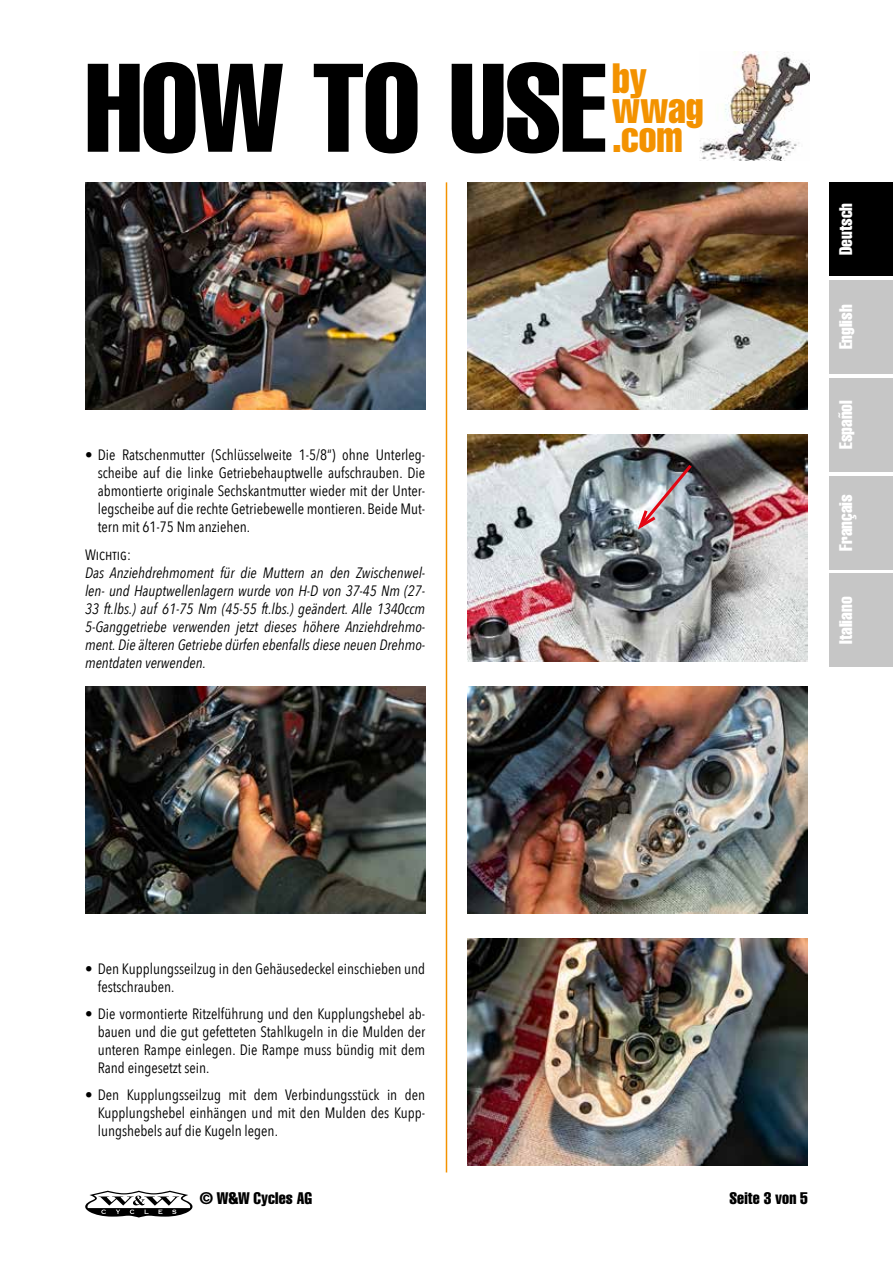
<style>
.page{position:relative;width:893px;height:1263px;background:#fff}
.page>*{position:absolute;margin:0;border:0;box-sizing:border-box;transform-origin:0 0}
.t1{font:extra-condensed 123.6px "Helvetica LTCE";letter-spacing:-.015em;color:#000}
.t2{font:extra-condensed 41.7px "Helvetica LTCE";letter-spacing:-.005em;color:#f39200}
.t3{font:extra-condensed 18px "Helvetica LTCE";color:#fff}
.t4{font:extra-condensed 16.5px "Helvetica LTCE";letter-spacing:.005em;color:#000}
.t5{font:15px/18px "Avenir Next Condensed";color:#000;text-align:justify}
.t6{font:italic 15px/18px "Avenir Next Condensed";color:#000;text-align:justify}
</style>
<div class="page">
<img style="left:699px;top:52px;width:110px;height:108px">
<svg style="left:85px;top:1191px;width:108px;height:26px"></svg>
<hr style="left:446px;top:182px;width:1px;height:990px;background:#f39200">
<img style="left:85px;top:182px;width:340px;height:227px">
<img style="left:85px;top:686px;width:340px;height:227px">
<img style="left:468px;top:686px;width:340px;height:227px">
<img style="left:468px;top:434px;width:340px;height:227px">
<img style="left:468px;top:182px;width:340px;height:227px">
<svg style="left:635px;top:461px;width:60px;height:72px;background:#9f9aa1"></svg>
<img style="left:468px;top:938px;width:340px;height:227px">
<div style="left:829px;top:182px;width:64px;height:94px;background:#000"></div>
<div style="left:829px;top:280px;width:64px;height:94px;background:#c6c6c6"></div>
<div style="left:829px;top:378px;width:64px;height:93px;background:#c6c6c6"></div>
<div style="left:829px;top:476px;width:64px;height:93px;background:#c6c6c6"></div>
<div style="left:829px;top:573px;width:64px;height:94px;background:#c6c6c6"></div>
<h1 class="t1" style="left:85px;top:29px;width:522px">HOW TO USE</h1>
<h2 class="t2" style="left:612px;top:52px;width:37px">by</h2>
<h2 class="t2" style="left:612px;top:81px;width:93px">wwag</h2>
<h2 class="t2" style="left:612px;top:110px;width:72px">.com</h2>
<p class="t5" style="left:98px;top:445px;width:329px;text-indent:-13px">• Die Ratschenmutter (Schlüsselweite 1-5/8“) ohne Unterleg&shy;scheibe auf die linke Getriebehauptwelle aufschrauben. Die abmontierte originale Sechskantmutter wieder mit der Unter&shy;legscheibe auf die rechte Getriebewelle montieren. Beide Mut&shy;tern mit 61-75 Nm anziehen.</p>
<p class="t5" style="left:85px;top:545px;width:47px">Wichtig:</p>
<p class="t6" style="left:85px;top:564px;width:342px">Das Anziehdrehmoment für die Muttern an den Zwischenwel&shy;len- und Hauptwellenlagern wurde von H-D von 37-45 Nm (27- 33 ft.lbs.) auf 61-75 Nm (45-55 ft.lbs.) geändert. Alle 1340ccm 5-Ganggetriebe verwenden jetzt dieses höhere Anziehdrehmo&shy;ment. Die älteren Getriebe dürfen ebenfalls diese neuen Drehmo&shy;mentdaten verwenden.</p>
<p class="t3" style="left:834px;top:255px;width:54px;rotate:-90deg">Deutsch</p>
<p class="t3" style="left:834px;top:349px;width:46px;rotate:-90deg">English</p>
<p class="t3" style="left:834px;top:449px;width:50px;rotate:-90deg">Español</p>
<p class="t3" style="left:834px;top:551px;width:58px;rotate:-90deg">Français</p>
<p class="t3" style="left:834px;top:644px;width:49px;rotate:-90deg">Italiano</p>
<p class="t5" style="left:98px;top:959px;width:329px;text-indent:-13px">• Den Kupplungsseilzug in den Gehäusedeckel einschieben und festschrauben.</p>
<p class="t5" style="left:98px;top:1004px;width:329px;text-indent:-13px">• Die vormontierte Ritzelführung und den Kupplungshebel ab&shy;bauen und die gut gefetteten Stahlkugeln in die Mulden der unteren Rampe einlegen. Die Rampe muss bündig mit dem Rand eingesetzt sein.</p>
<p class="t5" style="left:98px;top:1085px;width:329px;text-indent:-13px">• Den Kupplungsseilzug mit dem Verbindungsstück in den Kupplungshebel einhängen und mit den Mulden des Kupp&shy;lungshebels auf die Kugeln legen.</p>
<p class="t4" style="left:200px;top:1187px;width:114px">© W&amp;W Cycles AG</p>
<p class="t4" style="left:729px;top:1188px;width:80px">Seite 3 von 5</p>
</div>
